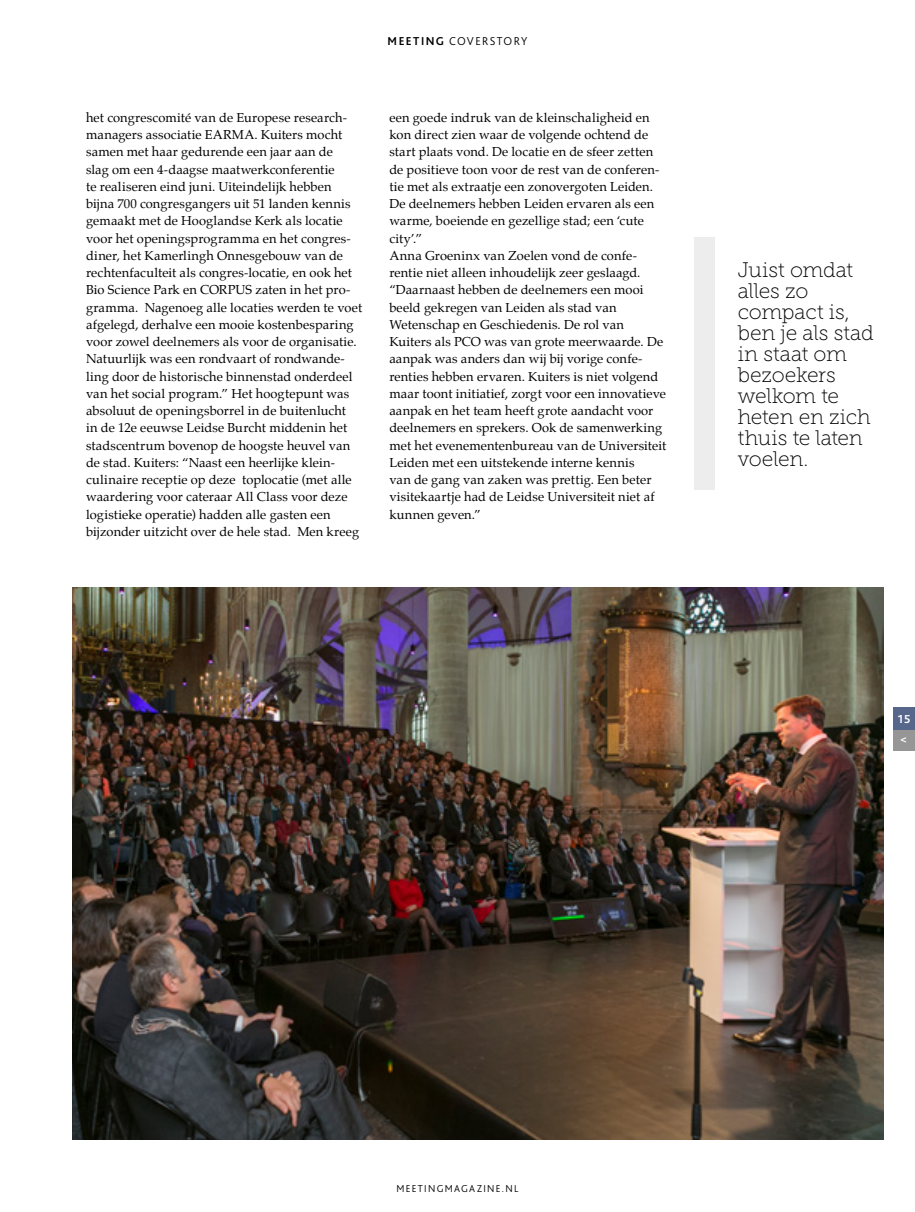
<style>
.page{position:relative;width:915px;height:1212px;background:#fff}
.page>*{position:absolute;margin:0;border:0;box-sizing:border-box;transform-origin:0 0}
.t1{font:21px/21px "Museo Slab 100";letter-spacing:-.01em;color:#000}
.t2{font:12.75px/17.2px "Palatino";letter-spacing:.005em;color:#000}
.t3{font:300 12px "Bliss 2";letter-spacing:.105em;color:#000}
.t4{font:700 12px/20.7px "Bliss 2";color:#fff}
.t5{font:300 10.5px "Bliss 2";letter-spacing:.125em;color:#000}
.s1{font-weight:700}
</style>
<div class="page">
<div style="left:892px;top:728px;width:22px;height:22px;background:#979696"></div>
<div style="left:892px;top:707px;width:22px;height:22px;background:#57678b"></div>
<div style="left:693px;top:237px;width:21px;height:252px;background:#ededed"></div>
<img style="left:72px;top:587px;width:810px;height:552px">
<p class="t3" style="left:387px;top:33px;width:141px"><span class="s1">MEETING</span> COVERSTORY</p>
<p class="t2" style="left:86px;top:109px;width:277px">het congrescomité van de Europese research&shy;managers associatie EARMA. Kuiters mocht samen met haar gedurende een jaar aan de<br>slag om een 4-daagse maatwerkconferentie<br>te realiseren eind juni. Uiteindelijk hebben bijna 700 congresgangers uit 51 landen kennis gemaakt met de Hooglandse Kerk als locatie voor het openingsprogramma en het congres&shy;diner, het Kamerlingh Onnesgebouw van de rechtenfaculteit als congres-locatie, en ook het Bio Science Park en CORPUS zaten in het pro&shy;gramma. Nagenoeg alle locaties werden te voet afgelegd, derhalve een mooie kostenbesparing voor zowel deelnemers als voor de organisatie.<br>Natuurlijk was een rondvaart of rondwande&shy;ling door de historische binnenstad onderdeel van het social program.” Het hoogtepunt was absoluut de openingsborrel in de buitenlucht<br>in de 12e eeuwse Leidse Burcht middenin het stadscentrum bovenop de hoogste heuvel van de stad. Kuiters: “Naast een heerlijke klein&shy;culinaire receptie op deze toplocatie (met alle waardering voor cateraar All Class voor deze logistieke operatie) hadden alle gasten een bijzonder uitzicht over de hele stad. Men kreeg</p>
<p class="t2" style="left:389px;top:109px;width:278px">een goede indruk van de kleinschaligheid en kon direct zien waar de volgende ochtend de start plaats vond. De locatie en de sfeer zetten de positieve toon voor de rest van de conferen&shy;tie met als extraatje een zonovergoten Leiden.<br>De deelnemers hebben Leiden ervaren als een warme, boeiende en gezellige stad; een ‘cute city’.”<br>Anna Groeninx van Zoelen vond de confe&shy;rentie niet alleen inhoudelijk zeer geslaagd. “Daarnaast hebben de deelnemers een mooi beeld gekregen van Leiden als stad van Wetenschap en Geschiedenis. De rol van Kuiters als PCO was van grote meerwaarde. De aanpak was anders dan wij bij vorige confe&shy;renties hebben ervaren. Kuiters is niet volgend maar toont initiatief, zorgt voor een innovatieve aanpak en het team heeft grote aandacht voor deelnemers en sprekers. Ook de samenwerking met het evenementenbureau van de Universiteit Leiden met een uitstekende interne kennis<br>van de gang van zaken was prettig. Een beter visitekaartje had de Leidse Universiteit niet af kunnen geven.”</p>
<h1 class="t1" style="left:737px;top:259px;width:137px">Juist omdat alles zo compact is, ben je als stad in staat om bezoekers welkom te heten en zich thuis te laten voelen.</h1>
<p class="t4" style="left:897px;top:708px;width:14px">15 &lt;</p>
<p class="t5" style="left:396px;top:1182px;width:123px">MEETINGMAGAZINE.NL</p>
</div>
